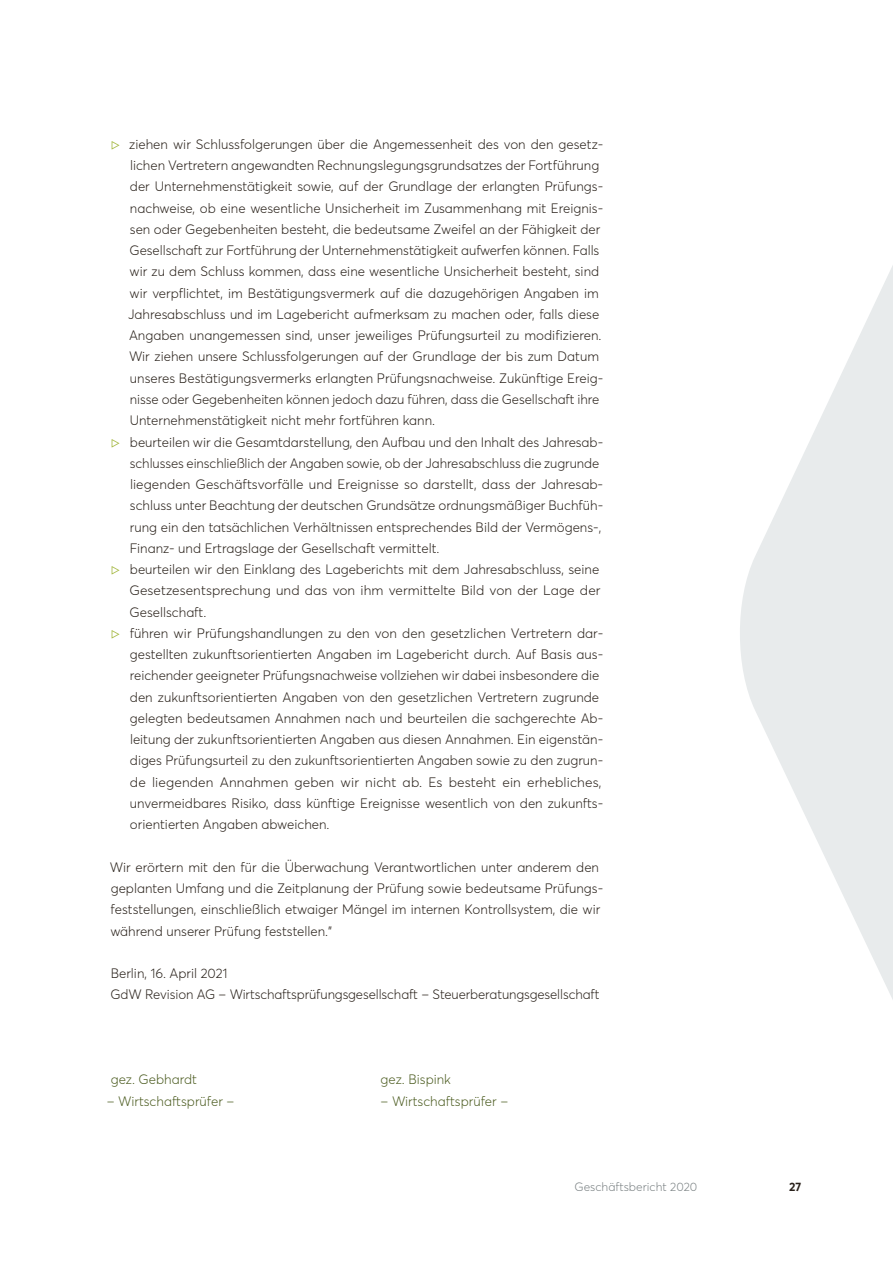
<style>
.page{position:relative;width:893px;height:1263px;background:#fff}
.page>*{position:absolute;margin:0;border:0;box-sizing:border-box;transform-origin:0 0}
.t1{font:300 13.5px/21.3px "Averta";color:#29211a}
.t2{font:300 13.5px "Averta";color:#4d5d22}
.t3{font:300 12px "Averta";color:#7b8284}
.t4{font:700 12px "Averta";color:#29211a}
.s1{color:#9cb12f}
</style>
<div class="page">
<svg style="left:740px;top:265px;width:153px;height:735px;fill:#e8ebec"></svg>
<p class="t1" style="left:111px;top:133px;width:492px"><span class="s1">▷</span> ziehen wir Schlussfolgerungen über die Angemessenheit des von den gesetz-</p>
<p class="t1" style="left:130px;top:155px;width:471px">lichen Vertretern angewandten Rechnungslegungsgrundsatzes der Fortführung</p>
<p class="t1" style="left:130px;top:176px;width:475px">der Unternehmenstätigkeit sowie, auf der Grundlage der erlangten Prüfungs-</p>
<p class="t1" style="left:130px;top:197px;width:475px">nachweise, ob eine wesentliche Unsicherheit im Zusammenhang mit Ereignis-</p>
<p class="t1" style="left:130px;top:218px;width:472px">sen oder Gegebenheiten besteht, die bedeutsame Zweifel an der Fähigkeit der</p>
<p class="t1" style="left:130px;top:240px;width:471px">Gesellschaft zur Fortführung der Unternehmenstätigkeit aufwerfen können. Falls</p>
<p class="t1" style="left:129px;top:261px;width:471px">wir zu dem Schluss kommen, dass eine wesentliche Unsicherheit besteht, sind</p>
<p class="t1" style="left:129px;top:282px;width:471px">wir verpflichtet, im Bestätigungsvermerk auf die dazugehörigen Angaben im</p>
<p class="t1" style="left:128px;top:303px;width:473px">Jahresabschluss und im Lagebericht aufmerksam zu machen oder, falls diese</p>
<p class="t1" style="left:129px;top:325px;width:474px">Angaben unangemessen sind, unser jeweiliges Prüfungsurteil zu modifizieren.</p>
<p class="t1" style="left:129px;top:346px;width:471px">Wir ziehen unsere Schlussfolgerungen auf der Grundlage der bis zum Datum</p>
<p class="t1" style="left:130px;top:367px;width:475px">unseres Bestätigungsvermerks erlangten Prüfungsnachweise. Zukünftige Ereig-</p>
<p class="t1" style="left:130px;top:388px;width:471px">nisse oder Gegebenheiten können jedoch dazu führen, dass die Gesellschaft ihre</p>
<p class="t1" style="left:130px;top:410px;width:307px">Unternehmenstätigkeit nicht mehr fortführen kann.</p>
<p class="t1" style="left:111px;top:431px;width:494px"><span class="s1">▷</span> beurteilen wir die Gesamtdarstellung, den Aufbau und den Inhalt des Jahresab-</p>
<p class="t1" style="left:130px;top:452px;width:471px">schlusses einschließlich der Angaben sowie, ob der Jahresabschluss die zugrunde</p>
<p class="t1" style="left:130px;top:473px;width:475px">liegenden Geschäftsvorfälle und Ereignisse so darstellt, dass der Jahresab-</p>
<p class="t1" style="left:130px;top:495px;width:475px">schluss unter Beachtung der deutschen Grundsätze ordnungsmäßiger Buchfüh-</p>
<p class="t1" style="left:130px;top:516px;width:473px">rung ein den tatsächlichen Verhältnissen entsprechendes Bild der Vermögens-,</p>
<p class="t1" style="left:130px;top:537px;width:311px">Finanz- und Ertragslage der Gesellschaft vermittelt.</p>
<p class="t1" style="left:111px;top:559px;width:490px"><span class="s1">▷</span> beurteilen wir den Einklang des Lageberichts mit dem Jahresabschluss, seine</p>
<p class="t1" style="left:130px;top:580px;width:472px">Gesetzesentsprechung und das von ihm vermittelte Bild von der Lage der</p>
<p class="t1" style="left:130px;top:601px;width:78px">Gesellschaft.</p>
<p class="t1" style="left:111px;top:622px;width:492px"><span class="s1">▷</span> führen wir Prüfungshandlungen zu den von den gesetzlichen Vertretern dar-</p>
<p class="t1" style="left:130px;top:644px;width:475px">gestellten zukunftsorientierten Angaben im Lagebericht durch. Auf Basis aus-</p>
<p class="t1" style="left:130px;top:665px;width:471px">reichender geeigneter Prüfungsnachweise vollziehen wir dabei insbesondere die</p>
<p class="t1" style="left:130px;top:686px;width:471px">den zukunftsorientierten Angaben von den gesetzlichen Vertretern zugrunde</p>
<p class="t1" style="left:130px;top:707px;width:475px">gelegten bedeutsamen Annahmen nach und beurteilen die sachgerechte Ab-</p>
<p class="t1" style="left:130px;top:729px;width:475px">leitung der zukunftsorientierten Angaben aus diesen Annahmen. Ein eigenstän-</p>
<p class="t1" style="left:130px;top:750px;width:475px">diges Prüfungsurteil zu den zukunftsorientierten Angaben sowie zu den zugrun-</p>
<p class="t1" style="left:130px;top:771px;width:473px">de liegenden Annahmen geben wir nicht ab. Es besteht ein erhebliches,</p>
<p class="t1" style="left:130px;top:792px;width:473px">unvermeidbares Risiko, dass künftige Ereignisse wesentlich von den zukunfts-</p>
<p class="t1" style="left:130px;top:814px;width:201px">orientierten Angaben abweichen.</p>
<p class="t1" style="left:110px;top:856px;width:495px">Wir erörtern mit den für die Überwachung Verantwortlichen unter anderem den geplanten Umfang und die Zeitplanung der Prüfung sowie bedeutsame Prüfungs&shy;feststellungen, einschließlich etwaiger Mängel im internen Kontrollsystem, die wir während unserer Prüfung feststellen.”</p>
<p class="t1" style="left:110px;top:962px;width:491px">Berlin, 16. April 2021<br>GdW Revision AG – Wirtschaftsprüfungsgesellschaft – Steuerberatungsgesellschaft</p>
<p class="t2" style="left:111px;top:1071px;width:88px">gez. Gebhardt</p>
<p class="t2" style="left:381px;top:1071px;width:72px">gez. Bispink</p>
<p class="t2" style="left:107px;top:1092px;width:129px">– Wirtschaftsprüfer –</p>
<p class="t2" style="left:381px;top:1092px;width:129px">– Wirtschaftsprüfer –</p>
<p class="t3" style="left:574px;top:1179px;width:124px">Geschäftsbericht 2020</p>
<p class="t4" style="left:789px;top:1179px;width:14px">27</p>
</div>
